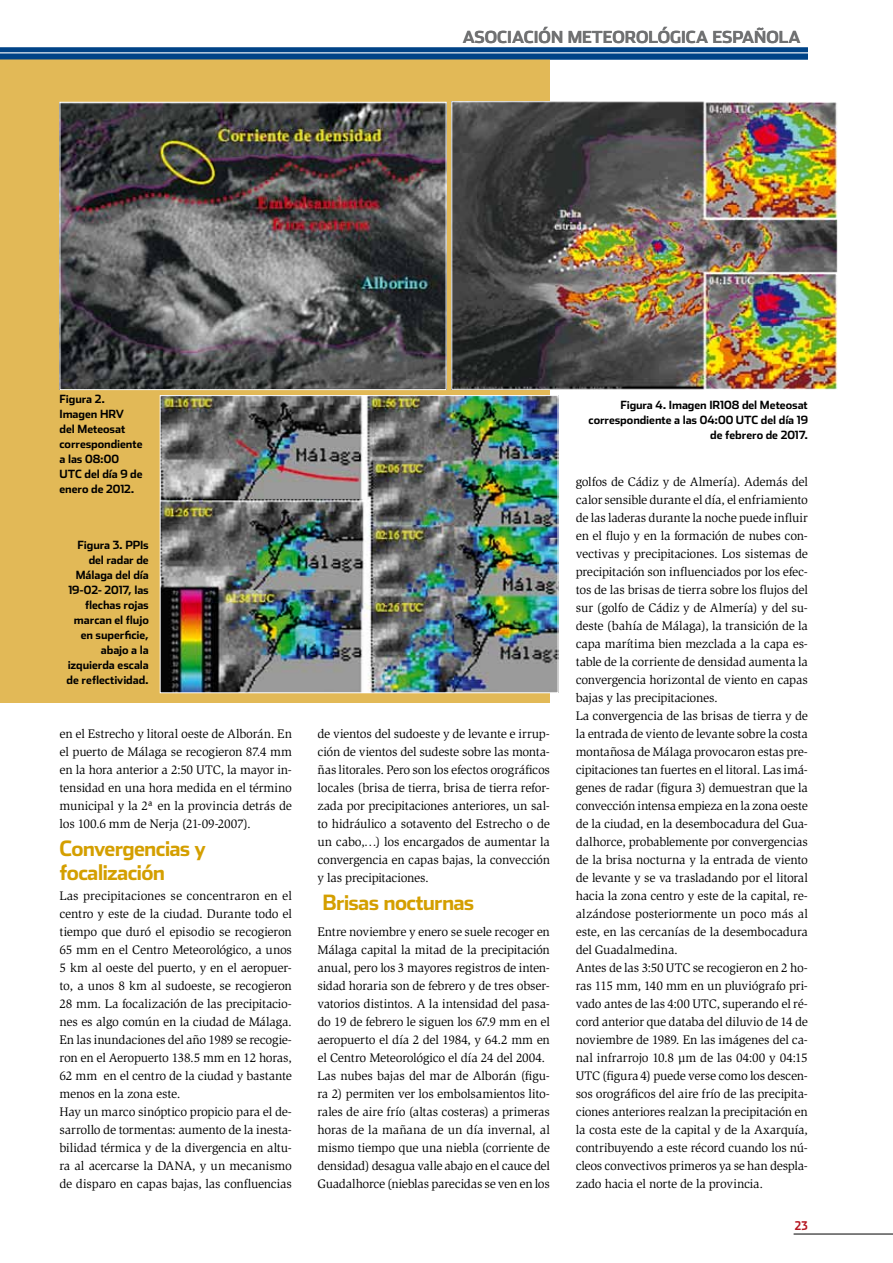
<style>
.page{position:relative;width:893px;height:1263px;background:#fff}
.page>*{position:absolute;margin:0;border:0;box-sizing:border-box;transform-origin:0 0}
.t1{font:700 21px/24px "Stainless";color:#d49f00}
.t2{font:700 16.5px "Stainless";color:#707172}
.t3{font:12.75px/18px "Slimbach Std";letter-spacing:-.015em;color:#000}
.t4{font:700 12px "Stainless Cond";color:#b51621}
.t5{font:700 11.25px/15px "Stainless";letter-spacing:-.01em;color:#000}
</style>
<div class="page">
<hr style="left:794px;top:1234px;width:99px;height:1px;background:#000">
<div style="left:0;top:54px;width:550px;height:648px;background:#e2b957"></div>
<div style="left:0;top:47px;width:808px;height:12px;background:#004387"></div>
<hr style="left:0;top:52px;width:808px;height:1px;background:#fff">
<img style="left:162px;top:397px;width:394px;height:294px">
<div style="left:160px;top:395px;width:398px;height:298px;border:1px solid #fff"></div>
<img style="left:453px;top:103px;width:383px;height:285px">
<div style="left:451px;top:101px;width:387px;height:289px;border:1px solid #fff"></div>
<img style="left:62px;top:104px;width:382px;height:284px">
<div style="left:60px;top:102px;width:386px;height:288px;border:1px solid #fff"></div>
<p class="t2" style="left:463px;top:27px;width:11px">ACI</p>
<p class="t2" style="left:582px;top:27px;width:12px">EO</p>
<p class="t2" style="left:463px;top:27px;width:11px">ASOCIACIÓN</p>
<p class="t2" style="left:568px;top:27px;width:26px">METEOROLÓGICA</p>
<p class="t2" style="left:712px;top:27px;width:66px">ESPAÑOLA</p>
<p class="t5" style="left:60px;top:391px;width:84px">Figura 2.<br>Imagen HRV<br>del Meteosat correspondiente a las 08:00<br>UTC</p>
<p class="t5" style="left:60px;top:466px;width:85px;text-indent:25px">del día 9 de enero de 2012.</p>
<p class="t5" style="left:67px;top:538px;width:84px;text-align:right">Figura 3. PPIs del radar de<br>Málaga del día<br>19-02- 2017, las flechas rojas marcan el flujo en superficie, abajo a la izquierda escala de reflectividad.</p>
<p class="t3" style="left:60px;top:725px;width:234px;text-align:justify">en el Estrecho y litoral oeste de Alborán. En el puerto de Málaga se recogieron 87.4 mm en la hora anterior a 2:50 UTC, la mayor in&shy;tensidad en una hora medida en el término municipal y la 2ª en la provincia detrás de los 100.6 mm de Nerja (21-09-2007).</p>
<h1 class="t1" style="left:60px;top:837px;width:148px">Convergencias y focalización</h1>
<p class="t3" style="left:60px;top:887px;width:234px">Las precipitaciones se concentraron en el centro y este de la ciudad. Durante todo el tiempo que duró el episodio se recogieron 65 mm en el Centro Meteorológico, a unos 5 km al oeste del puerto, y en el aeropuer&shy;to, a unos 8 km al sudoeste, se recogieron 28 mm. La focalización de las precipitacio&shy;nes es algo común en la ciudad de Málaga.<br>En las inundaciones del año 1989 se recogie&shy;ron en el Aeropuerto 138.5 mm en 12 horas, 62 mm en el centro de la ciudad y bastante menos en la zona este.<br>Hay un marco sinóptico propicio para el de&shy;sarrollo de tormentas: aumento de la inesta&shy;bilidad térmica y de la divergencia en altu&shy;ra al acercarse la DANA, y un mecanismo de disparo en capas bajas, las confluencias</p>
<p class="t3" style="left:317px;top:725px;width:234px;text-align:justify">de vientos del sudoeste y de levante e irrup&shy;ción de vientos del sudeste sobre las monta&shy;ñas litorales. Pero son los efectos orográficos locales (brisa de tierra, brisa de tierra refor&shy;zada por precipitaciones anteriores, un sal&shy;to hidráulico a sotavento del Estrecho o de un cabo,…) los encargados de aumentar la convergencia en capas bajas, la convección y las precipitaciones.</p>
<h1 class="t1" style="left:323px;top:891px;width:153px">Brisas nocturnas</h1>
<p class="t3" style="left:317px;top:923px;width:234px">Entre noviembre y enero se suele recoger en Málaga capital la mitad de la precipitación anual, pero los 3 mayores registros de inten&shy;sidad horaria son de febrero y de tres obser&shy;vatorios distintos. A la intensidad del pasa&shy;do 19 de febrero le siguen los 67.9 mm en el aeropuerto el día 2 del 1984, y 64.2 mm en el Centro Meteorológico el día 24 del 2004.<br>Las nubes bajas del mar de Alborán (figu&shy;ra 2) permiten ver los embolsamientos lito&shy;rales de aire frío (altas costeras) a primeras horas de la mañana de un día invernal, al mismo tiempo que una niebla (corriente de densidad) desagua valle abajo en el cauce del Guadalhorce (nieblas parecidas se ven en los</p>
<p class="t5" style="left:589px;top:397px;width:221px;text-indent:32px">Figura 4. Imagen IR108 del Meteosat correspondiente a las 04:00 UTC</p>
<p class="t5" style="left:710px;top:412px;width:99px;text-align:right">del día 19<br>de febrero de 2017.</p>
<p class="t3" style="left:576px;top:473px;width:234px">golfos de Cádiz y de Almería). Además del calor sensible durante el día, el enfriamiento de las laderas durante la noche puede influir en el flujo y en la formación de nubes con&shy;vectivas y precipitaciones. Los sistemas de precipitación son influenciados por los efec&shy;tos de las brisas de tierra sobre los flujos del sur (golfo de Cádiz y de Almería) y del su&shy;deste (bahía de Málaga), la transición de la capa marítima bien mezclada a la capa es&shy;table de la corriente de densidad aumenta la convergencia horizontal de viento en capas bajas y las precipitaciones.<br>La convergencia de las brisas de tierra y de la entrada de viento de levante sobre la costa montañosa de Málaga provocaron estas pre&shy;cipitaciones tan fuertes en el litoral. Las imá&shy;genes de radar (figura 3) demuestran que la convección intensa empieza en la zona oeste de la ciudad, en la desembocadura del Gua&shy;dalhorce, probablemente por convergencias de la brisa nocturna y la entrada de viento de levante y se va trasladando por el litoral hacia la zona centro y este de la capital, re&shy;alzándose posteriormente un poco más al este, en las cercanías de la desembocadura del Guadalmedina.<br>Antes de las 3:50 UTC se recogieron en 2 ho&shy;ras 115 mm, 140 mm en un pluviógrafo pri&shy;vado antes de las 4:00 UTC, superando el ré&shy;cord anterior que databa del diluvio de 14 de noviembre de 1989. En las imágenes del ca&shy;nal infrarrojo 10.8 µm de las 04:00 y 04:15<br>UTC (figura 4) puede verse como los descen&shy;sos orográficos del aire frío de las precipita&shy;ciones anteriores realzan la precipitación en la costa este de la capital y de la Axarquía, contribuyendo a este récord cuando los nú&shy;cleos convectivos primeros ya se han despla&shy;zado hacia el norte de la provincia.</p>
<p class="t4" style="left:795px;top:1218px;width:14px">23</p>
</div>
